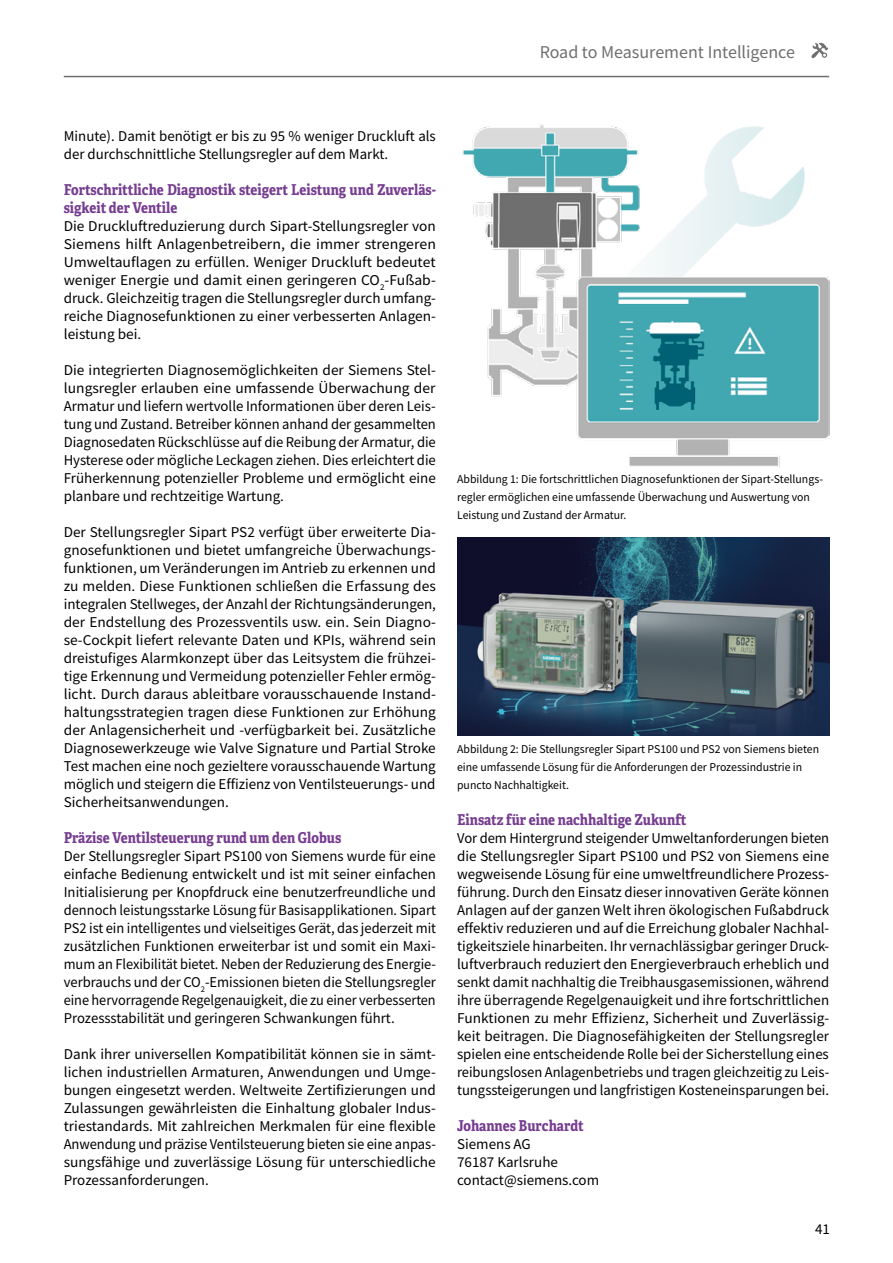
<style>
.page{position:relative;width:893px;height:1263px;background:#fff}
.page>*{position:absolute;margin:0;border:0;box-sizing:border-box;transform-origin:0 0}
.t1{font:18px "Source Sans Pro";color:#706f6f}
.atp_Copy{font:15px/18px "Source Sans Pro";color:#000;text-align:justify}
.atp_SubheadFrage_lila{font:700 15px/18px "Adelle Condensed";color:#763d90}
.atp_Autorenbezeichnung{font:15px "Source Sans Pro";color:#000}
.atp_Autorenname_lila{font:700 15px "Adelle Condensed";color:#763d90}
.atp_BU{font:12px/18px "Source Sans Pro";color:#000}
</style>
<div class="page">
<hr style="left:64px;top:76px;width:765px;height:1px;background:#706f6f">
<svg style="left:811px;top:42px;width:17px;height:16px"></svg>
<img style="left:457px;top:537px;width:372px;height:198px">
<img style="left:463px;top:124px;width:366px;height:343px">
<p class="t1" style="left:540px;top:41px;width:257px">Road to Measurement Intelligence</p>
<p class="atp_Copy" style="left:64px;top:127px;width:374px">Minute). Damit benötigt er bis zu 95 % weniger Druckluft als der durchschnittliche Stellungsregler auf dem Markt.</p>
<p class="atp_SubheadFrage_lila" style="left:64px;top:180px;width:374px">Fortschrittliche Diagnostik steigert Leistung und Zuverläs&shy;sigkeit der Ventile</p>
<p class="atp_Copy" style="left:64px;top:217px;width:374px">Die Druckluftreduzierung durch Sipart-Stellungsregler von Siemens hilft Anlagenbetreibern, die immer strengeren Umweltauflagen zu erfüllen. Weniger Druckluft bedeutet weniger Energie und damit einen geringeren CO<sub>2</sub>-Fußab&shy;druck. Gleichzeitig tragen die Stellungsregler durch umfang&shy;reiche Diagnosefunktionen zu einer verbesserten Anlagen&shy;leistung bei.</p>
<p class="atp_Copy" style="left:64px;top:361px;width:374px">Die integrierten Diagnosemöglichkeiten der Siemens Stel&shy;lungsregler erlauben eine umfassende Überwachung der Armatur und liefern wertvolle Informationen über deren Leis&shy;tung und Zustand. Betreiber können anhand der gesammelten Diagnosedaten Rückschlüsse auf die Reibung der Armatur, die Hysterese oder mögliche Leckagen ziehen. Dies erleichtert die Früherkennung potenzieller Probleme und ermöglicht eine planbare und rechtzeitige Wartung.</p>
<p class="atp_Copy" style="left:64px;top:523px;width:374px">Der Stellungsregler Sipart PS2 verfügt über erweiterte Dia&shy;gnosefunktionen und bietet umfangreiche Überwachungs&shy;funktionen, um Veränderungen im Antrieb zu erkennen und zu melden. Diese Funktionen schließen die Erfassung des integralen Stellweges, der Anzahl der Richtungsänderungen, der Endstellung des Prozessventils usw. ein. Sein Diagno&shy;se-Cockpit liefert relevante Daten und KPIs, während sein dreistufiges Alarmkonzept über das Leitsystem die frühzei&shy;tige Erkennung und Vermeidung potenzieller Fehler ermög&shy;licht. Durch daraus ableitbare vorausschauende Instand&shy;haltungsstrategien tragen diese Funktionen zur Erhöhung der Anlagensicherheit und -verfügbarkeit bei. Zusätzliche Diagnosewerkzeuge wie Valve Signature und Partial Stroke Test machen eine noch gezieltere vorausschauende Wartung möglich und steigern die Effizienz von Ventilsteuerungs- und Sicherheitsanwendungen.</p>
<p class="atp_SubheadFrage_lila" style="left:64px;top:828px;width:279px">Präzise Ventilsteuerung rund um den Globus</p>
<p class="atp_Copy" style="left:64px;top:847px;width:374px">Der Stellungsregler Sipart PS100 von Siemens wurde für eine einfache Bedienung entwickelt und ist mit seiner einfachen Initialisierung per Knopfdruck eine benutzerfreundliche und dennoch leistungsstarke Lösung für Basisapplikationen. Sipart PS2 ist ein intelligentes und vielseitiges Gerät, das jederzeit mit zusätzlichen Funktionen erweiterbar ist und somit ein Maxi&shy;mum an Flexibilität bietet. Neben der Reduzierung des Energie&shy;verbrauchs und der CO<sub>2</sub>-Emissionen bieten die Stellungsregler eine hervorragende Regelgenauigkeit, die zu einer verbesserten Prozessstabilität und geringeren Schwankungen führt.</p>
<p class="atp_Copy" style="left:64px;top:1045px;width:374px">Dank ihrer universellen Kompatibilität können sie in sämt&shy;lichen industriellen Armaturen, Anwendungen und Umge&shy;bungen eingesetzt werden. Weltweite Zertifizierungen und Zulassungen gewährleisten die Einhaltung globaler Indus&shy;triestandards. Mit zahlreichen Merkmalen für eine flexible Anwendung und präzise Ventilsteuerung bieten sie eine anpas&shy;sungsfähige und zuverlässige Lösung für unterschiedliche Prozessanforderungen.</p>
<p class="atp_BU" style="left:457px;top:470px;width:367px">Abbildung 1: Die fortschrittlichen Diagnosefunktionen der Sipart-Stellungs&shy;regler ermöglichen eine umfassende Überwachung und Auswertung von<br>Leistung und Zustand der Armatur.</p>
<p class="atp_BU" style="left:457px;top:740px;width:363px">Abbildung 2: Die Stellungsregler Sipart PS100 und PS2 von Siemens bieten eine umfassende Lösung für die Anforderungen der Prozessindustrie in puncto Nachhaltigkeit.</p>
<p class="atp_SubheadFrage_lila" style="left:457px;top:810px;width:231px">Einsatz für eine nachhaltige Zukunft</p>
<p class="atp_Copy" style="left:457px;top:829px;width:374px">Vor dem Hintergrund steigender Umweltanforderungen bieten die Stellungsregler Sipart PS100 und PS2 von Siemens eine wegweisende Lösung für eine umweltfreundlichere Prozess&shy;führung. Durch den Einsatz dieser innovativen Geräte können Anlagen auf der ganzen Welt ihren ökologischen Fußabdruck effektiv reduzieren und auf die Erreichung globaler Nachhal&shy;tigkeitsziele hinarbeiten. Ihr vernachlässigbar geringer Druck&shy;luftverbrauch reduziert den Energieverbrauch erheblich und senkt damit nachhaltig die Treibhausgasemissionen, während ihre überragende Regelgenauigkeit und ihre fortschrittlichen Funktionen zu mehr Effizienz, Sicherheit und Zuverlässig&shy;keit beitragen. Die Diagnosefähigkeiten der Stellungsregler spielen eine entscheidende Rolle bei der Sicherstellung eines reibungslosen Anlagenbetriebs und tragen gleichzeitig zu Leis&shy;tungssteigerungen und langfristigen Kosteneinsparungen bei.</p>
<p class="atp_Autorenname_lila" style="left:457px;top:1115px;width:128px">Johannes Burchardt</p>
<p class="atp_Autorenbezeichnung" style="left:457px;top:1135px;width:75px">Siemens AG</p>
<p class="atp_Autorenbezeichnung" style="left:457px;top:1153px;width:102px">76187 Karlsruhe</p>
<p class="atp_Autorenbezeichnung" style="left:457px;top:1171px;width:144px">contact@siemens.com</p>
<p class="atp_Copy" style="left:815px;top:1220px;width:16px">41</p>
</div>
